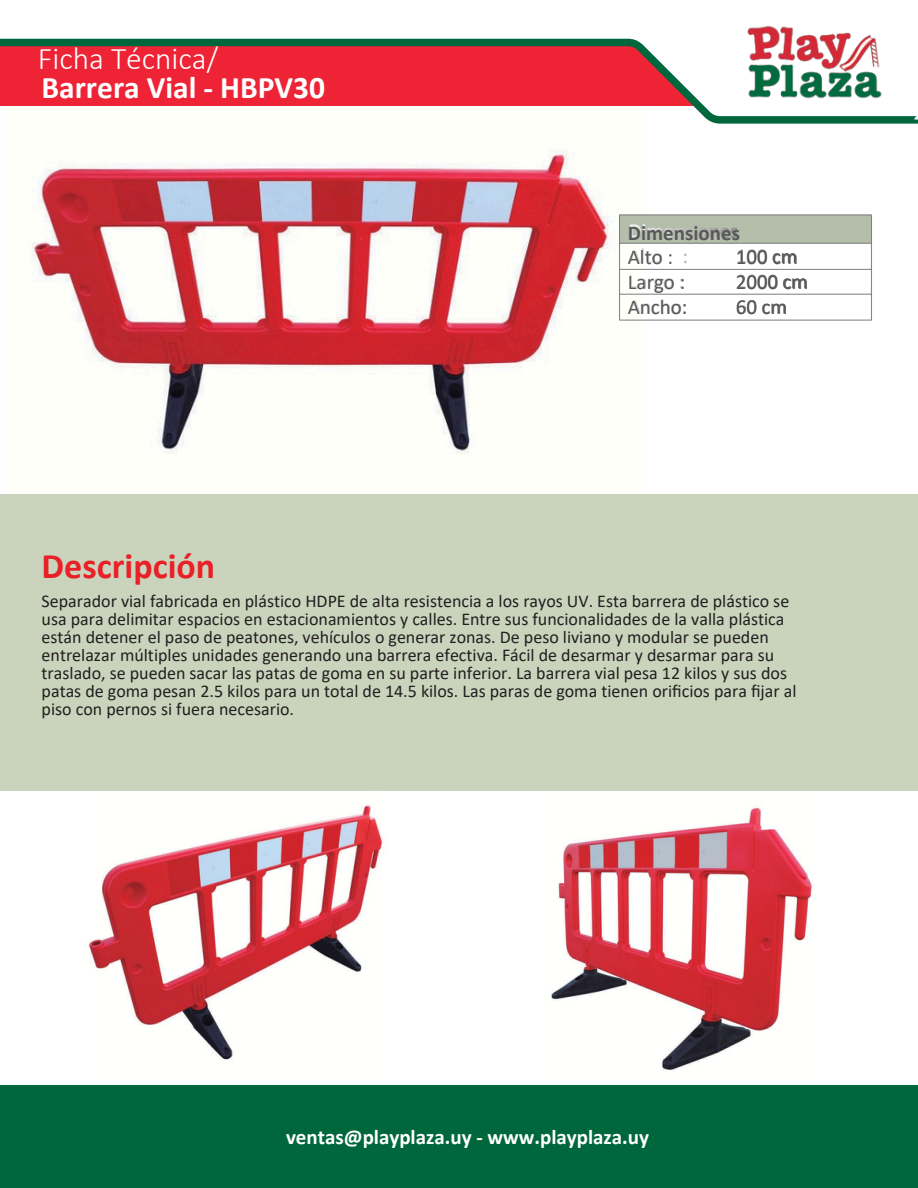
<style>
.page{position:relative;width:918px;height:1188px;background:#fff}
.page>*{position:absolute;margin:0;border:0;box-sizing:border-box;transform-origin:0 0}
.t1{font:700 36px "Calibri";color:#e92028}
.t2{font:700 31.5px "Calibri";color:#fff}
.t3{font:300 31.5px "Calibri";color:#fff}
.t4{font:700 21px "Calibri";color:#fff}
.t5{font:21px/24.8px "Calibri";color:#58585a}
.t6{font:700 21px "Calibri";color:#58585a}
.t7{font:18px/18px "Calibri";color:#231f20}
</style>
<div class="page">
<img style="left:551px;top:807px;width:262px;height:264px">
<img style="left:88px;top:805px;width:295px;height:255px">
<img style="left:6px;top:151px;width:638px;height:344px">
<div style="left:0;top:495px;width:918px;height:296px;background:#cad4bc"></div>
<div style="left:0;top:1085px;width:918px;height:103px;background:#00673d"></div>
<svg style="left:0;top:38px;width:631px;height:1px"></svg>
<svg style="left:0;top:39px;width:918px;height:85px;fill:#ee2436"></svg>
<img style="left:731px;top:25px;width:167px;height:76px">
<img style="left:611px;top:208px;width:261px;height:120px">
<p class="t3" style="left:38px;top:45px;width:182px">Ficha Técnica/</p>
<h3 class="t2" style="left:42px;top:74px;width:285px">Barrera Vial - HBPV30</h3>
<h1 class="t6" style="left:628px;top:224px;width:114px">Dimensiones</h1>
<p class="t5" style="left:628px;top:247px;width:61px">Alto :<br>Largo :<br>Ancho:</p>
<p class="t5" style="left:736px;top:247px;width:74px">100 cm<br>2000 cm<br>60 cm</p>
<h4 class="t1" style="left:42px;top:551px;width:175px">Descripción</h4>
<h4 class="t7" style="left:42px;top:594px;width:756px">Separador vial fabricada en plástico HDPE de alta resistencia a los rayos UV. Esta barrera de plástico se usa para delimitar espacios en estacionamientos y calles. Entre sus funcionalidades de la valla plástica están detener el paso de peatones, vehículos o generar zonas. De peso liviano y modular se pueden entrelazar múltiples unidades generando una barrera efectiva. Fácil de desarmar y desarmar para su traslado, se pueden sacar las patas de goma en su parte inferior. La barrera vial pesa 12 kilos y sus dos patas de goma pesan 2.5 kilos para un total de 14.5 kilos. Las paras de goma tienen orificios para fijar al piso con pernos si fuera necesario.</h4>
<h2 class="t4" style="left:286px;top:1128px;width:365px">ventas@playplaza.uy - www.playplaza.uy</h2>
</div>
